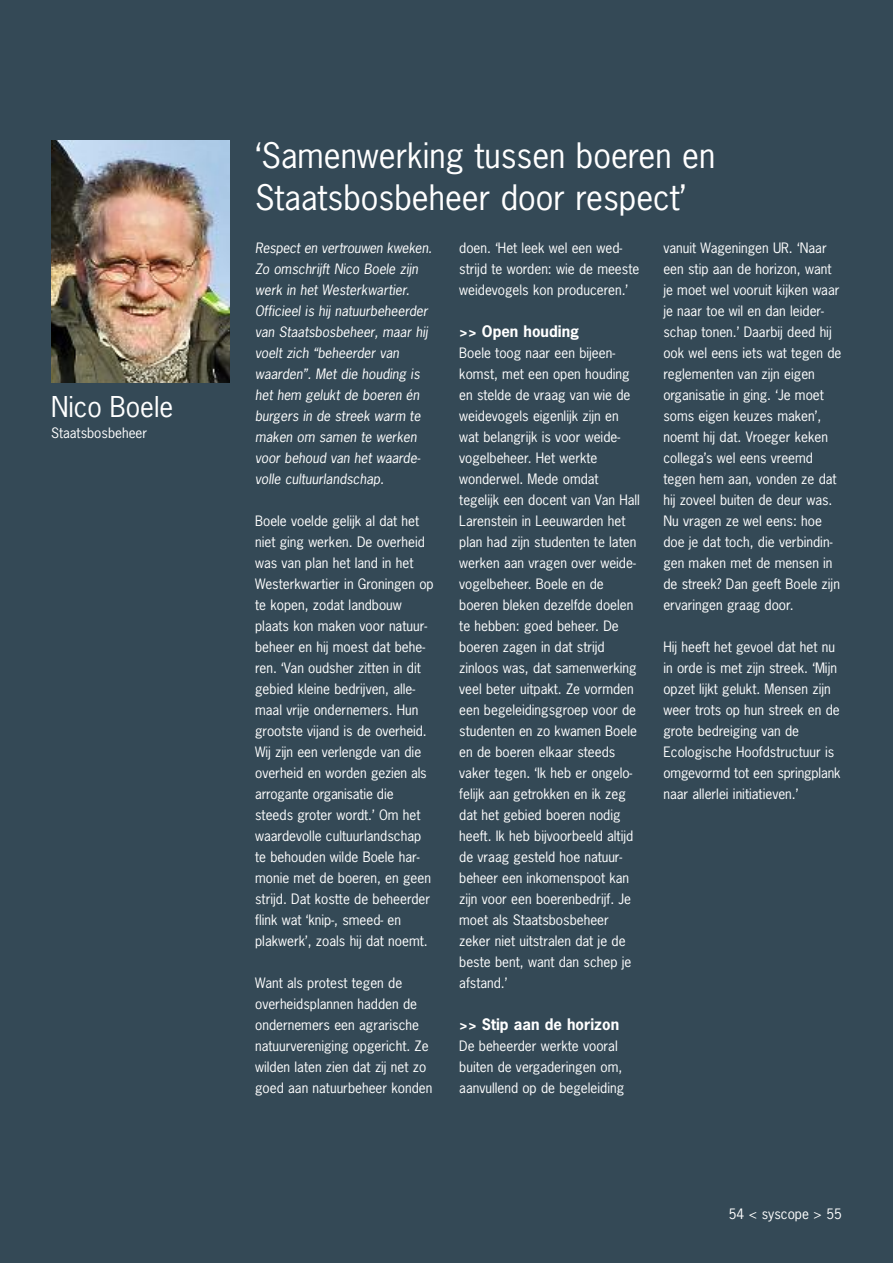
<style>
.page{position:relative;width:893px;height:1263px;background:#344956}
.page>*{position:absolute;margin:0;border:0;box-sizing:border-box;transform-origin:0 0}
.t1{font:33px/42px "News Gothic";color:#fff}
.t2{font:27px "News Gothic";color:#fff}
.t3{font:700 15px "News Gothic";color:#fff}
.t4{font:13.5px/21px "News Gothic";color:#fff}
.t5{font:italic 13.5px/21px "News Gothic";color:#fff}
</style>
<div class="page">
<img style="left:51px;top:140px;width:179px;height:243px">
<h2 class="t2" style="left:51px;top:392px;width:124px">Nico Boele</h2>
<p class="t4" style="left:51px;top:423px;width:98px">Staatsbosbeheer</p>
<h1 class="t1" style="left:255px;top:135px;width:462px">‘Samenwerking tussen boeren en<br>Staatsbosbeheer door respect’</h1>
<p class="t4" style="left:663px;top:237px;width:180px">vanuit Wageningen UR. ‘Naar een stip aan de horizon, want je moet wel vooruit kijken waar je naar toe wil en dan leider&shy;schap tonen.’ Daarbij deed hij ook wel eens iets wat tegen de reglementen van zijn eigen organisatie in ging. ‘Je moet soms eigen keuzes maken’, noemt hij dat. Vroeger keken collega’s wel eens vreemd tegen hem aan, vonden ze dat hij zoveel buiten de deur was.<br>Nu vragen ze wel eens: hoe doe je dat toch, die verbindin&shy;gen maken met de mensen in de streek? Dan geeft Boele zijn ervaringen graag door.</p>
<p class="t4" style="left:663px;top:636px;width:179px">Hij heeft het gevoel dat het nu in orde is met zijn streek. ‘Mijn opzet lijkt gelukt. Mensen zijn weer trots op hun streek en de grote bedreiging van de<br>Ecologische Hoofdstructuur is omgevormd tot een springplank naar allerlei initiatieven.’</p>
<p class="t5" style="left:255px;top:237px;width:178px">Respect en vertrouwen kweken.<br>Zo omschrijft Nico Boele zijn werk in het Westerkwartier.<br>Officieel is hij natuurbeheerder van Staatsbosbeheer, maar hij voelt zich “beheerder van waarden”. Met die houding is het hem gelukt de boeren én burgers in de streek warm te maken om samen te werken voor behoud van het waarde&shy;volle cultuurlandschap.</p>
<p class="t4" style="left:255px;top:510px;width:180px">Boele voelde gelijk al dat het niet ging werken. De overheid was van plan het land in het<br>Westerkwartier in Groningen op te kopen, zodat landbouw plaats kon maken voor natuur&shy;beheer en hij moest dat behe&shy;ren. ‘Van oudsher zitten in dit gebied kleine bedrijven, alle&shy;maal vrije ondernemers. Hun grootste vijand is de overheid.<br>Wij zijn een verlengde van die overheid en worden gezien als arrogante organisatie die steeds groter wordt.’ Om het waardevolle cultuurlandschap te behouden wilde Boele har&shy;monie met de boeren, en geen strijd. Dat kostte de beheerder flink wat ‘knip-, smeed- en plakwerk’, zoals hij dat noemt.</p>
<p class="t4" style="left:255px;top:972px;width:179px">Want als protest tegen de overheidsplannen hadden de ondernemers een agrarische natuurvereniging opgericht. Ze wilden laten zien dat zij net zo goed aan natuurbeheer konden</p>
<p class="t4" style="left:459px;top:237px;width:182px">doen. ‘Het leek wel een wed&shy;strijd te worden: wie de meeste weidevogels kon produceren.’</p>
<p class="t3" style="left:459px;top:323px;width:121px">&gt;&gt; Open houding</p>
<p class="t4" style="left:459px;top:342px;width:182px">Boele toog naar een bijeen&shy;komst, met een open houding en stelde de vraag van wie de weidevogels eigenlijk zijn en wat belangrijk is voor weide&shy;vogelbeheer. Het werkte wonderwel. Mede omdat tegelijk een docent van Van Hall<br>Larenstein in Leeuwarden het plan had zijn studenten te laten werken aan vragen over weide&shy;vogelbeheer. Boele en de boeren bleken dezelfde doelen te hebben: goed beheer. De boeren zagen in dat strijd zinloos was, dat samenwerking veel beter uitpakt. Ze vormden een begeleidingsgroep voor de studenten en zo kwamen Boele en de boeren elkaar steeds vaker tegen. ‘Ik heb er ongelo&shy;felijk aan getrokken en ik zeg dat het gebied boeren nodig heeft. Ik heb bijvoorbeeld altijd de vraag gesteld hoe natuur&shy;beheer een inkomenspoot kan zijn voor een boerenbedrijf. Je moet als Staatsbosbeheer zeker niet uitstralen dat je de beste bent, want dan schep je afstand.’</p>
<p class="t3" style="left:459px;top:1016px;width:161px">&gt;&gt; Stip aan de horizon</p>
<p class="t4" style="left:459px;top:1035px;width:166px">De beheerder werkte vooral buiten de vergaderingen om, aanvullend op de begeleiding</p>
<p class="t4" style="left:729px;top:1203px;width:115px">54 &lt; syscope &gt; 55</p>
</div>
